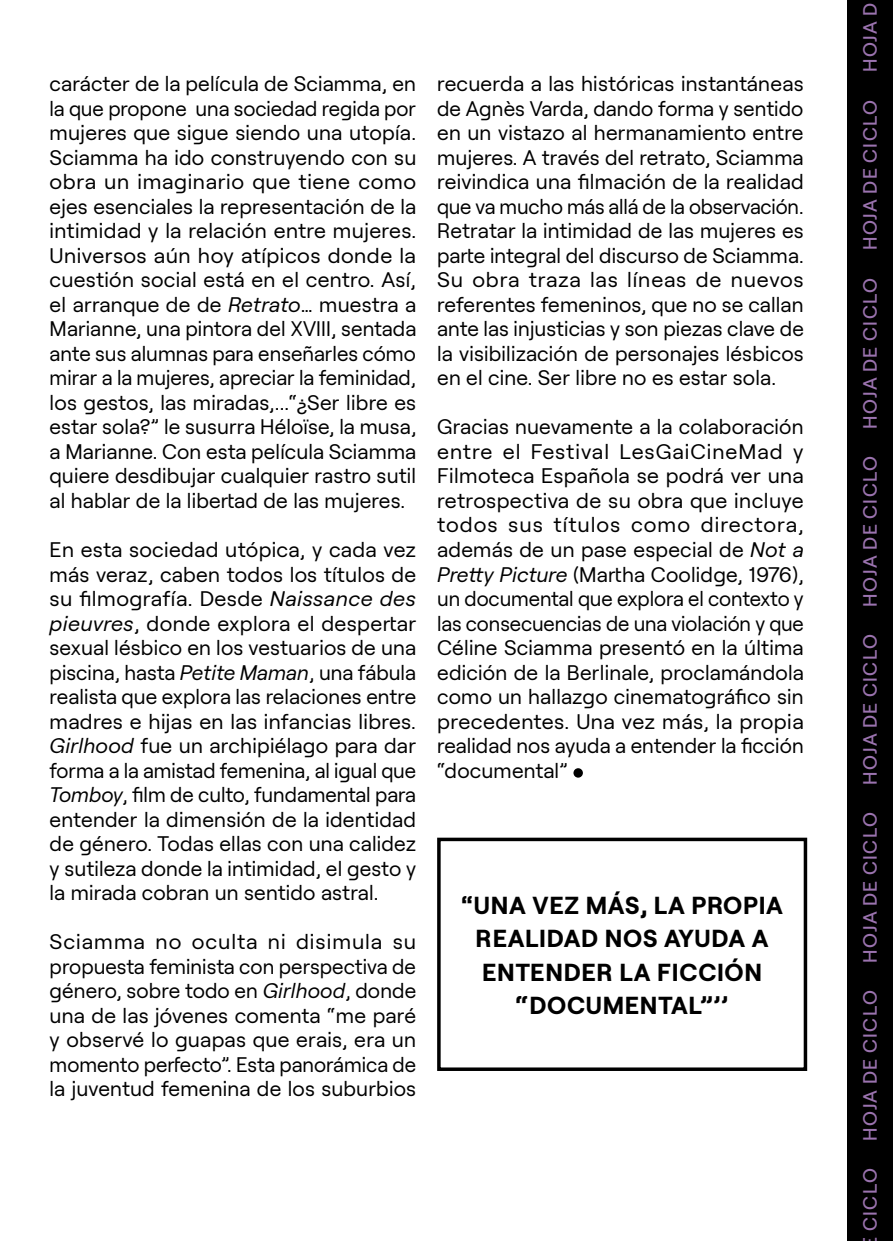
<style>
.page{position:relative;width:893px;height:1241px;background:#fff}
.page>*{position:absolute;margin:0;border:0;box-sizing:border-box;transform-origin:0 0}
.t1{font:700 24.5px/33.2px "Roobert";letter-spacing:.03em;color:#000;text-align:center}
.t2{font:21px/24.5px "Roobert";letter-spacing:.01em;color:#000;text-align:justify}
.t3{font:500 19.25px "Roobert";letter-spacing:.08em;color:#9b73af}
.s1{font-style:italic}
</style>
<div class="page">
<div style="left:848px;top:0;width:45px;height:1240px;background:#000"></div>
<div style="left:574px;top:769px;width:8px;height:7px;background:#000;border-radius:50%"></div>
<div style="left:573px;top:768px;width:10px;height:9px;border:2px solid #000;border-radius:50%"></div>
<div style="left:437px;top:837px;width:370px;height:233px;border:4px solid #000"></div>
<p class="t2" style="left:50px;top:70px;width:368px">carácter de la película de Sciamma, en la que propone una sociedad regida por mujeres que sigue siendo una utopía.<br>Sciamma ha ido construyendo con su obra un imaginario que tiene como ejes esenciales la representación de la intimidad y la relación entre mujeres.<br>Universos aún hoy atípicos donde la cuestión social está en el centro. Así, el arranque de de <span class="s1">Retrato</span>… muestra a Marianne, una pintora del XVIII, sentada ante sus alumnas para enseñarles cómo mirar a la mujeres, apreciar la feminidad, los gestos, las miradas,...“¿Ser libre es estar sola?” le susurra Héloïse, la musa, a Marianne. Con esta película Sciamma quiere desdibujar cualquier rastro sutil al hablar de la libertad de las mujeres.</p>
<p class="t2" style="left:50px;top:535px;width:368px">En esta sociedad utópica, y cada vez más veraz, caben todos los títulos de su filmografía. Desde <span class="s1">Naissance des pieuvres</span>, donde explora el despertar sexual lésbico en los vestuarios de una piscina, hasta <span class="s1">Petite Maman</span>, una fábula realista que explora las relaciones entre madres e hijas en las infancias libres.<br><span class="s1">Girlhood</span> fue un archipiélago para dar forma a la amistad femenina, al igual que <span class="s1">Tomboy</span>, film de culto, fundamental para entender la dimensión de la identidad de género. Todas ellas con una calidez y sutileza donde la intimidad, el gesto y la mirada cobran un sentido astral.</p>
<p class="t2" style="left:50px;top:927px;width:368px">Sciamma no oculta ni disimula su propuesta feminista con perspectiva de género, sobre todo en <span class="s1">Girlhood</span>, donde una de las jóvenes comenta “me paré y observé lo guapas que erais, era un momento perfecto”. Esta panorámica de la juventud femenina de los suburbios</p>
<p class="t2" style="left:437px;top:70px;width:368px">recuerda a las históricas instantáneas de Agnès Varda, dando forma y sentido en un vistazo al hermanamiento entre mujeres. A través del retrato, Sciamma reivindica una filmación de la realidad que va mucho más allá de la observación.<br>Retratar la intimidad de las mujeres es parte integral del discurso de Sciamma.<br>Su obra traza las líneas de nuevos referentes femeninos, que no se callan ante las injusticias y son piezas clave de la visibilización de personajes lésbicos en el cine. Ser libre no es estar sola.</p>
<p class="t2" style="left:437px;top:413px;width:368px">Gracias nuevamente a la colaboración entre el Festival LesGaiCineMad y Filmoteca Española se podrá ver una retrospectiva de su obra que incluye todos sus títulos como directora, además de un pase especial de <span class="s1">Not a Pretty Picture</span> (Martha Coolidge, 1976), un documental que explora el contexto y las consecuencias de una violación y que Céline Sciamma presentó en la última edición de la Berlinale, proclamándola como un hallazgo cinematográfico sin precedentes. Una vez más, la propia realidad nos ayuda a entender la ficción “documental”</p>
<p class="t1" style="left:461px;top:886px;width:323px">“UNA VEZ MÁS, LA PROPIA<br>REALIDAD NOS AYUDA A<br>ENTENDER LA FICCIÓN “DOCUMENTAL”’’</p>
<p class="t3" style="left:855px;top:72px;width:71px;rotate:-90deg">HOJA D</p>
<p class="t3" style="left:855px;top:250px;width:152px;rotate:-90deg">HOJA DE CICLO</p>
<p class="t3" style="left:855px;top:428px;width:152px;rotate:-90deg">HOJA DE CICLO</p>
<p class="t3" style="left:855px;top:606px;width:152px;rotate:-90deg">HOJA DE CICLO</p>
<p class="t3" style="left:855px;top:784px;width:152px;rotate:-90deg">HOJA DE CICLO</p>
<p class="t3" style="left:855px;top:962px;width:152px;rotate:-90deg">HOJA DE CICLO</p>
<p class="t3" style="left:855px;top:1140px;width:152px;rotate:-90deg">HOJA DE CICLO</p>
<p class="t3" style="left:855px;top:1230px;width:65px;rotate:-90deg">CICLO</p>
</div>
